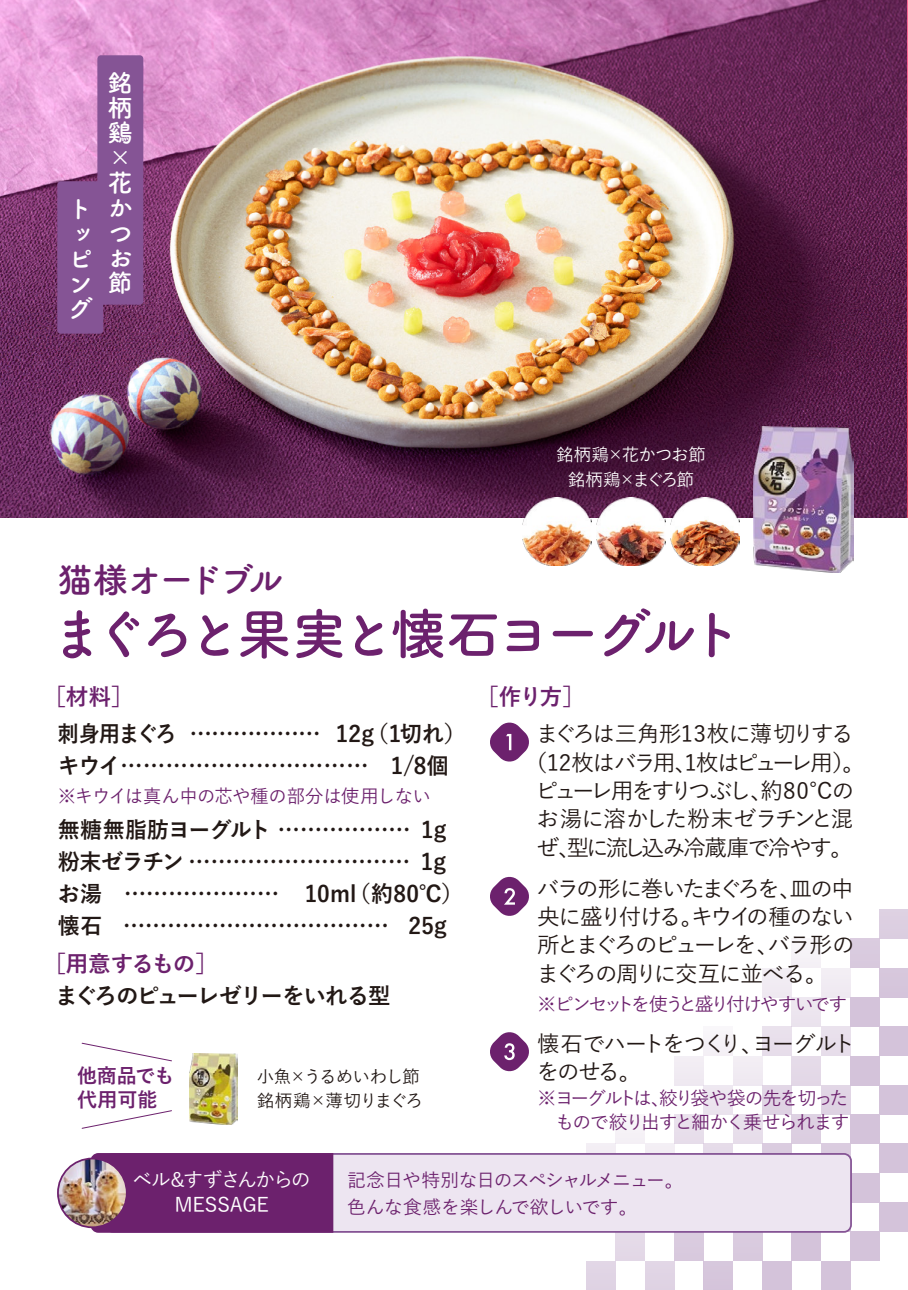
<style>
.page{position:relative;width:908px;height:1290px;background:#fff}
.page>*{position:absolute;margin:0;border:0;box-sizing:border-box;transform-origin:0 0}
.t1{font:700 55px "Tsuku A Rd Gothic";letter-spacing:-.105em;color:#6c216d}
.t2{font:700 35px "Tsuku A Rd Gothic";letter-spacing:-.105em;color:#6c216d}
.t3{font:700 25px/25px "Tsuku A Rd Gothic";color:#fff;text-align:justify}
.t4{font:500 22.5px/28.2px "Yu Go";letter-spacing:-.09em;color:#221815;text-align:center}
.t5{font:700 22.5px/32px "Yu Go";color:#221815}
.t6{font:700 22.5px/32px "Yu Go";letter-spacing:-.04em;color:#221815;scale:.93 1}
.t7{font:700 22.5px "Yu Go";letter-spacing:-.075em;color:#6c216d}
.t8{font:700 22.5px "Yu Go";letter-spacing:-.065em;color:#221815}
.t9{font:500 20px/24.8px "Yu Go";letter-spacing:-.035em;color:#fff;text-align:center}
.t10{font:700 20px/24.8px "Yu Go";letter-spacing:-.01em;color:#6c216d}
.t11{font:500 18.75px/24px "Yu Go";letter-spacing:-.1em;color:#6c216d;text-align:right}
.t12{font:500 18.75px/27px "Yu Go";letter-spacing:-.075em;color:#6c216d}
.t13{font:500 18.75px "Yu Go";letter-spacing:-.03em;color:#6c216d}
.t14{font:500 18.75px "Yu Go";letter-spacing:-.12em;color:#6c216d}
.t15{font:500 17.5px/24.8px "Yu Go";letter-spacing:-.05em;color:#221815}
.t16{font:500 17.5px/24.8px "Yu Go";letter-spacing:-.045em;color:#fff;text-align:center}
</style>
<div class="page">
<img style="left:0;top:0;width:907px;height:517px">
<div style="left:879px;top:1026px;width:28px;height:30px;background:#d4c3da"></div>
<div style="left:879px;top:1085px;width:28px;height:29px;background:#d4c3da"></div>
<div style="left:849px;top:997px;width:30px;height:29px;background:#d4c3da"></div>
<div style="left:849px;top:1056px;width:30px;height:29px;background:#d4c3da"></div>
<div style="left:849px;top:1114px;width:30px;height:30px;background:#d4c3da"></div>
<div style="left:879px;top:1202px;width:28px;height:29px;background:#d4c3da"></div>
<div style="left:849px;top:1173px;width:30px;height:29px;background:#d4c3da"></div>
<div style="left:849px;top:1231px;width:30px;height:30px;background:#d4c3da"></div>
<div style="left:879px;top:1144px;width:28px;height:29px;background:#d4c3da"></div>
<div style="left:849px;top:939px;width:30px;height:29px;background:#d9cbdf"></div>
<div style="left:879px;top:909px;width:28px;height:30px;background:#dccfe1"></div>
<div style="left:879px;top:968px;width:28px;height:29px;background:#d4c3da"></div>
<div style="left:791px;top:1231px;width:29px;height:30px;background:#d4c3da"></div>
<div style="left:762px;top:1261px;width:29px;height:29px;background:#d4c3da"></div>
<div style="left:762px;top:968px;width:29px;height:29px;background:#f1ecf3"></div>
<div style="left:762px;top:1026px;width:29px;height:30px;background:#e8dfeb"></div>
<div style="left:820px;top:1261px;width:29px;height:29px;background:#d4c3da"></div>
<div style="left:762px;top:1144px;width:29px;height:29px;background:#daccdf"></div>
<div style="left:762px;top:1085px;width:29px;height:29px;background:#e0d4e5"></div>
<div style="left:820px;top:968px;width:29px;height:29px;background:#f1ecf3"></div>
<div style="left:820px;top:1026px;width:29px;height:30px;background:#e8dfeb"></div>
<div style="left:791px;top:939px;width:29px;height:29px;background:#f6f3f7"></div>
<div style="left:791px;top:997px;width:29px;height:29px;background:#ece5ef"></div>
<div style="left:791px;top:1056px;width:29px;height:29px;background:#e4d9e8"></div>
<div style="left:820px;top:1144px;width:29px;height:29px;background:#daccdf"></div>
<div style="left:791px;top:1114px;width:29px;height:30px;background:#dccfe1"></div>
<div style="left:820px;top:1085px;width:29px;height:29px;background:#e0d4e5"></div>
<div style="left:674px;top:1056px;width:29px;height:29px;background:#f1ecf3"></div>
<div style="left:674px;top:1114px;width:29px;height:30px;background:#e8dfeb"></div>
<div style="left:674px;top:1231px;width:29px;height:30px;background:#d9cbdf"></div>
<div style="left:732px;top:1056px;width:30px;height:29px;background:#f1ecf3"></div>
<div style="left:732px;top:1114px;width:30px;height:30px;background:#e8dfeb"></div>
<div style="left:703px;top:1026px;width:29px;height:30px;background:#f6f3f7"></div>
<div style="left:703px;top:1085px;width:29px;height:29px;background:#ece5ef"></div>
<div style="left:703px;top:1144px;width:29px;height:29px;background:#e5dbe9"></div>
<div style="left:732px;top:1231px;width:30px;height:30px;background:#d9cbdf"></div>
<div style="left:703px;top:1261px;width:29px;height:29px;background:#d4c3da"></div>
<div style="left:586px;top:1144px;width:29px;height:29px;background:#f3eef4"></div>
<div style="left:586px;top:1261px;width:29px;height:29px;background:#e0d4e4"></div>
<div style="left:644px;top:1144px;width:30px;height:29px;background:#f3eef4"></div>
<div style="left:615px;top:1114px;width:29px;height:30px;background:#f6f3f7"></div>
<div style="left:615px;top:1231px;width:29px;height:30px;background:#e4d9e8"></div>
<div style="left:644px;top:1261px;width:30px;height:29px;background:#e0d4e4"></div>
<svg style="left:490px;top:1032px;width:39px;height:40px"></svg>
<svg style="left:490px;top:722px;width:39px;height:40px"></svg>
<svg style="left:490px;top:876px;width:39px;height:40px"></svg>
<div style="left:106px;top:1154px;width:744px;height:78px;background:#ede5f1;border-radius:7px"></div>
<div style="left:105px;top:1153px;width:746px;height:80px;border:2px solid #855495;border-radius:7px"></div>
<div style="left:89px;top:1153px;width:245px;height:80px;background:#6c216d"></div>
<div style="left:97px;top:55px;width:46px;height:250px;background:#855495;border-radius:4px"></div>
<div style="left:57px;top:181px;width:46px;height:153px;background:#855495;border-radius:4px"></div>
<svg style="left:81px;top:1042px;width:91px;height:20px"></svg>
<svg style="left:81px;top:1110px;width:91px;height:19px"></svg>
<img style="left:189px;top:1054px;width:48px;height:70px">
<img style="left:58px;top:1158px;width:69px;height:69px;border-radius:34px">
<div style="left:57px;top:1157px;width:71px;height:71px;border:2px solid #6c216d;border-radius:50%"></div>
<img style="left:753px;top:426px;width:99px;height:146px">
<img style="left:670px;top:497px;width:68px;height:69px">
<img style="left:596px;top:497px;width:68px;height:69px">
<img style="left:522px;top:497px;width:69px;height:69px">
<p class="t3" style="left:68px;top:194px;width:26px">トッピング</p>
<p class="t3" style="left:108px;top:68px;width:26px">銘柄鷄</p>
<p class="t3" style="left:134px;top:145px;width:26px;rotate:90deg">×</p>
<p class="t3" style="left:108px;top:168px;width:26px">花かつお節</p>
<h2 class="t2" style="left:58px;top:552px;width:226px">猫様オードブル</h2>
<p class="t16" style="left:556px;top:440px;width:151px">銘柄鶏×花かつお節銘柄鶏×まぐろ節</p>
<h1 class="t1" style="left:49px;top:591px;width:695px">まぐろと果実と懐石ヨーグルト</h1>
<p class="t7" style="left:43px;top:684px;width:92px">［材料］</p>
<p class="t6" style="left:58px;top:718px;width:440px">刺身用まぐろ ……………… 12g（1切れ）キウイ…………………………… 1/8個</p>
<p class="t13" style="left:58px;top:779px;width:374px">※キウイは真ん中の芯や種の部分は使用しない</p>
<p class="t5" style="left:58px;top:814px;width:407px">無糖無脂肪ヨーグルト ……………… 1g粉末ゼラチン ………………………… 1gお湯 ………………… 10m（l 約80℃）懐石 ……………………………… 25g</p>
<p class="t7" style="left:43px;top:951px;width:176px">［用意するもの］</p>
<p class="t8" style="left:55px;top:983px;width:337px">まぐろのピューレゼリーをいれる型</p>
<p class="t10" style="left:77px;top:1063px;width:99px">他商品でも代用可能</p>
<p class="t15" style="left:257px;top:1061px;width:167px">小魚×うるめいわし節銘柄鶏×薄切りまぐろ</p>
<p class="t7" style="left:476px;top:684px;width:110px">［作り方］</p>
<p class="t4" style="left:524px;top:717px;width:342px">まぐろは三角形13枚に薄切りする（12枚はバラ用、1枚はピューレ用）。ピューレ用をすりつぶし、約80℃のお湯に溶かした粉末ゼラチンと混ぜ、型に流し込み冷蔵庫で冷やす。</p>
<p class="t4" style="left:536px;top:871px;width:319px;text-align:justify">バラの形に巻いたまぐろを、皿の中央に盛り付ける。キウイの種のない所とまぐろのピューレを、バラ形のまぐろの周りに交互に並べる。</p>
<p class="t14" style="left:537px;top:987px;width:311px">※ピンセットを使うと盛り付けやすいです</p>
<p class="t4" style="left:536px;top:1027px;width:320px;text-align:left">懐石でハートをつくり、ヨーグルトをのせる。</p>
<p class="t11" style="left:537px;top:1083px;width:313px">※ヨーグルトは、絞り袋や袋の先を切ったもので絞り出すと細かく乗せられます</p>
<p class="t9" style="left:132px;top:1164px;width:180px">ベル&amp;すずさんからの<br>MESSAGE</p>
<p class="t12" style="left:347px;top:1164px;width:338px">記念日や特別な日のスペシャルメニュー。色んな食感を楽しんで欲しいです。</p>
</div>
